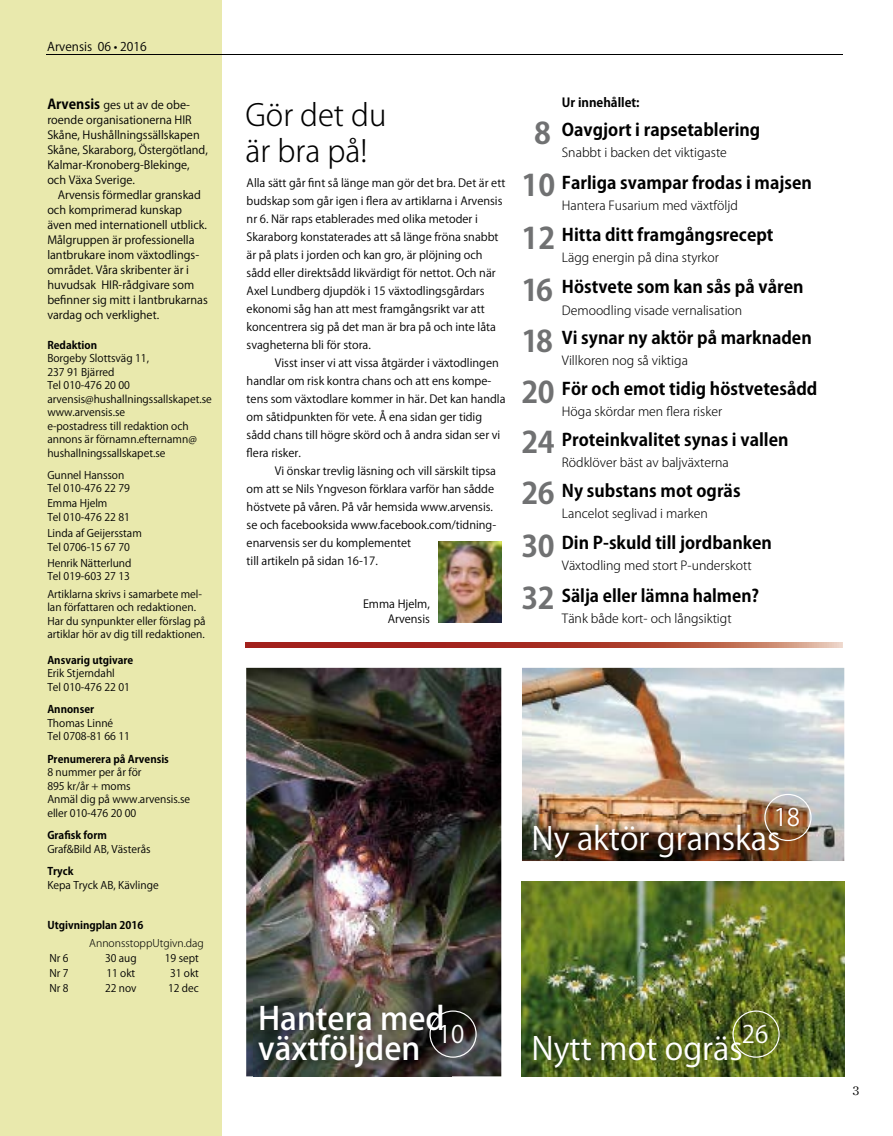
<style>
.page{position:relative;width:893px;height:1136px;background:#fff}
.page>*{position:absolute;margin:0;border:0;box-sizing:border-box;transform-origin:0 0}
.t1{font:31.5px "Koz Go Std";color:#fff}
.t2{font:500 31.5px/30px "Koz Go Std";color:#fff}
.t3{font:300 30.15px/36.2px "Koz Go Std";color:#000}
.t4{font:24px "Koz Go Std";color:#fff}
.t5{font:700 17.1px "Koz Go Std";color:#000}
.t6{font:13.5px "DF Kai Shu SB Estd BF";color:#000}
.t7{font:300 12.45px "Koz Go Std";color:#000}
.t8{font:700 12.45px "Koz Go Std";color:#000}
.t9{font:12px "Koz Go Std";color:#000}
.t10{font:11.25px/18px "Koz Go Std";color:#000}
.t11{font:10.5px/13.5px "Koz Go Std";color:#000}
.t12{font:700 10.5px "Koz Go Std";color:#000}
.t13{font:300 10.5px "Koz Go Std";color:#000}
.s1{font-weight:700;font-size:13.5px}
.s2{font-size:29.4px;color:#707172}
</style>
<div class="page">
<img style="left:522px;top:667px;width:322px;height:193px">
<img style="left:246px;top:667px;width:255px;height:409px">
<img style="left:522px;top:881px;width:322px;height:195px">
<div style="left:0;top:0;width:221px;height:1135px;background:#e9e9ad"></div>
<hr style="left:47px;top:55px;width:796px;height:1px;background:#000">
<svg style="left:246px;top:643px;width:597px;height:2px"></svg>
<svg style="left:246px;top:646px;width:597px;height:1px"></svg>
<img style="left:438px;top:541px;width:63px;height:81px">
<img style="left:533px;top:814px;width:255px;height:44px">
<img style="left:254px;top:998px;width:198px;height:79px">
<svg style="left:429px;top:1010px;width:48px;height:47px;background:#363434"></svg>
<svg style="left:764px;top:793px;width:48px;height:48px;background:#a38166"></svg>
<svg style="left:732px;top:1010px;width:48px;height:47px;background:#6d7b30"></svg>
<p class="t9" style="left:47px;top:39px;width:101px">Arvensis 06 • 2016</p>
<p class="t9" style="left:55px;top:39px;width:101px">Arven is 06 • 2016</p>
<p class="t10" style="left:47px;top:97px;width:162px;line-height:15px"><span class="s1">Arvensis</span> ges ut av de obe&shy;roende organisationerna HIR<br>Skåne, Hushållningssällskapen<br>Skåne, Skaraborg, Östergötland,<br>Kalmar-Kronoberg-Blekinge, och Växa Sverige.</p>
<p class="t10" style="left:47px;top:187px;width:162px;line-height:15px;text-indent:10px">Arvensis förmedlar granskad och komprimerad kunskap även med internationell utblick.<br>Målgruppen är professionella lantbrukare inom växtodlings&shy;området. Våra skribenter är i huvudsak HIR-rådgivare som befinner sig mitt i lantbrukarnas vardag och verklighet.</p>
<p class="t12" style="left:47px;top:338px;width:51px">Redaktion</p>
<p class="t11" style="left:47px;top:352px;width:166px">Borgeby Slottsväg 11,<br>237 91 Bjärred<br>Tel 010-476 20 00 arvensis@hushallningssallskapet.se www.arvensis.se<br>e-postadress till redaktion och annons är förnamn.efternamn@ hushallningssallskapet.se</p>
<p class="t11" style="left:47px;top:468px;width:84px">Gunnel Hansson<br>Tel 010-476 22 79</p>
<p class="t11" style="left:47px;top:497px;width:84px">Emma Hjelm<br>Tel 010-476 22 81</p>
<p class="t11" style="left:47px;top:527px;width:96px">Linda af Geijersstam<br>Tel 0706-15 67 70</p>
<p class="t11" style="left:47px;top:558px;width:86px;line-height:12px">Henrik Nätterlund<br>Tel 019-603 27 13</p>
<p class="t11" style="left:47px;top:587px;width:160px">Artiklarna skrivs i samarbete mel&shy;lan författaren och redaktionen.<br>Har du synpunkter eller förslag på artiklar hör av dig till redaktionen.</p>
<p class="t12" style="left:47px;top:653px;width:88px">Ansvarig utgivare</p>
<p class="t11" style="left:47px;top:666px;width:84px">Erik Stjerndahl<br>Tel 010-476 22 01</p>
<p class="t12" style="left:47px;top:702px;width:48px">Annonser</p>
<p class="t11" style="left:47px;top:716px;width:84px">Thomas Linné<br>Tel 0708-81 66 11</p>
<p class="t12" style="left:47px;top:752px;width:123px">Prenumerera på Arvensis</p>
<p class="t11" style="left:47px;top:765px;width:144px">8 nummer per år för<br>895 kr/år + moms<br>Anmäl dig på www.arvensis.se eller 010-476 20 00</p>
<p class="t12" style="left:47px;top:828px;width:61px">Grafisk form</p>
<p class="t11" style="left:47px;top:842px;width:105px">Graf&amp;Bild AB, Västerås</p>
<p class="t12" style="left:47px;top:864px;width:28px">Tryck</p>
<p class="t11" style="left:47px;top:878px;width:113px">Kepa Tryck AB, Kävlinge</p>
<p class="t12" style="left:47px;top:918px;width:98px">Utgivningplan 2016</p>
<p class="t13" style="left:89px;top:936px;width:116px">Annonsstopp Utgivn.dag</p>
<p class="t11" style="left:49px;top:951px;width:21px">Nr 6</p>
<p class="t11" style="left:105px;top:951px;width:33px">30 aug</p>
<p class="t11" style="left:165px;top:951px;width:35px">19 sept</p>
<p class="t11" style="left:49px;top:966px;width:21px">Nr 7</p>
<p class="t11" style="left:106px;top:966px;width:30px">11 okt</p>
<p class="t11" style="left:170px;top:966px;width:30px">31 okt</p>
<p class="t11" style="left:49px;top:981px;width:21px">Nr 8</p>
<p class="t11" style="left:105px;top:981px;width:33px">22 nov</p>
<p class="t11" style="left:168px;top:981px;width:32px">12 dec</p>
<h2 class="t3" style="left:246px;top:97px;width:142px">Gör det du är bra på!</h2>
<p class="t10" style="left:247px;top:174px;width:260px">Alla sätt går fint så länge man gör det bra. Det är ett budskap som går igen i flera av artiklarna i Arvensis nr 6. När raps etablerades med olika metoder i Skaraborg konstaterades att så länge fröna snabbt är på plats i jorden och kan gro, är plöjning och sådd eller direktsådd likvärdigt för nettot. Och när Axel Lundberg djupdök i 15 växtodlingsgårdars ekonomi såg han att mest framgångsrikt var att koncentrera sig på det man är bra på och inte låta svagheterna bli för stora.</p>
<p class="t10" style="left:247px;top:354px;width:260px;text-indent:28px">Visst inser vi att vissa åtgärder i växtodlingen handlar om risk kontra chans och att ens kompe&shy;tens som växtodlare kommer in här. Det kan handla om såtidpunkten för vete. Å ena sidan ger tidig sådd chans till högre skörd och å andra sidan ser vi flera risker.</p>
<p class="t10" style="left:247px;top:462px;width:251px;text-indent:28px">Vi önskar trevlig läsning och vill särskilt tipsa om att se Nils Yngveson förklara varför han sådde höstvete på våren. På vår hemsida www.arvensis. se och facebooksida www.facebook.com/tidning&shy;enarvensis ser du komplementet<br>till artikeln på sidan 16-17.</p>
<p class="t10" style="left:363px;top:596px;width:68px;line-height:15px;text-align:right">Emma Hjelm,<br>Arvensis</p>
<p class="t8" style="left:562px;top:94px;width:79px">Ur innehållet:</p>
<h3 class="t5" style="left:534px;top:119px;width:228px"><span class="s2">8</span> Oavgjort i rapsetablering</h3>
<p class="t7" style="left:562px;top:145px;width:167px">Snabbt i backen det viktigaste</p>
<h3 class="t5" style="left:522px;top:171px;width:292px"><span class="s2">10</span> Farliga svampar frodas i majsen</h3>
<p class="t7" style="left:562px;top:197px;width:178px">Hantera Fusarium med växtföljd</p>
<h3 class="t5" style="left:522px;top:224px;width:253px"><span class="s2">12</span> Hitta ditt framgångsrecept</h3>
<p class="t7" style="left:562px;top:249px;width:159px">Lägg energin på dina styrkor</p>
<h3 class="t5" style="left:522px;top:276px;width:283px"><span class="s2">16</span> Höstvete som kan sås på våren</h3>
<p class="t7" style="left:562px;top:302px;width:182px">Demoodling visade vernalisation</p>
<h3 class="t5" style="left:522px;top:327px;width:292px"><span class="s2">18</span> Vi synar ny aktör på marknaden</h3>
<p class="t7" style="left:562px;top:353px;width:128px">Villkoren nog så viktiga</p>
<h3 class="t5" style="left:522px;top:378px;width:297px"><span class="s2">20</span> För och emot tidig höstvetesådd</h3>
<p class="t7" style="left:562px;top:403px;width:162px">Höga skördar men flera risker</p>
<h3 class="t5" style="left:522px;top:428px;width:268px"><span class="s2">24</span> Proteinkvalitet synas i vallen</h3>
<p class="t7" style="left:562px;top:454px;width:168px">Rödklöver bäst av baljväxterna</p>
<h3 class="t5" style="left:522px;top:479px;width:220px"><span class="s2">26</span> Ny substans mot ogräs</h3>
<p class="t7" style="left:562px;top:505px;width:147px">Lancelot seglivad i marken</p>
<h3 class="t5" style="left:522px;top:532px;width:252px"><span class="s2">30</span> Din P-skuld till jordbanken</h3>
<p class="t7" style="left:562px;top:557px;width:191px">Växtodling med stort P-underskott</p>
<h3 class="t5" style="left:522px;top:584px;width:239px"><span class="s2">32</span> Sälja eller lämna halmen?</h3>
<p class="t7" style="left:562px;top:610px;width:171px">Tänk både kort- och långsiktigt</p>
<h1 class="t2" style="left:258px;top:1005px;width:188px">Hantera med växtföljden</h1>
<h3 class="t4" style="left:438px;top:1019px;width:28px">10</h3>
<h3 class="t4" style="left:774px;top:802px;width:28px">18</h3>
<h1 class="t1" style="left:531px;top:818px;width:250px">Ny aktör granskas</h1>
<h3 class="t4" style="left:742px;top:1019px;width:28px">26</h3>
<h1 class="t1" style="left:531px;top:1028px;width:213px">Nytt mot ogräs</h1>
<p class="t6" style="left:853px;top:1082px;width:8px">3</p>
</div>
